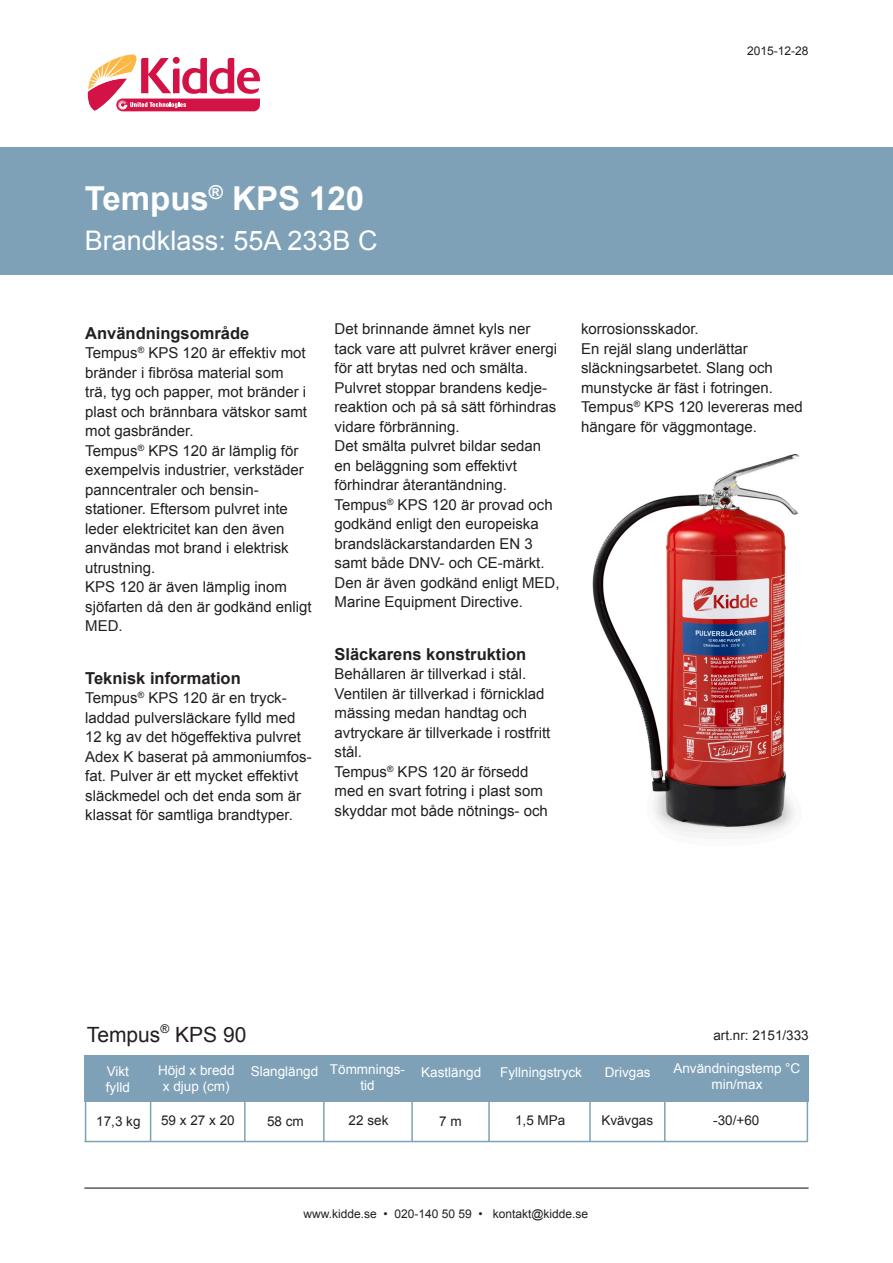
<style>
.page{position:relative;width:893px;height:1263px;background:#fff}
.page>*{position:absolute;margin:0;border:0;box-sizing:border-box;transform-origin:0 0}
.t1{font:700 33px "Arial";color:#fff}
.t2{font:27px "Arial";color:#fff}
.t3{font:21px "Arial";color:#231f20}
.t4{font:700 16.5px "Arial";color:#231f20}
.t5{font:15px/19.5px "Arial";color:#231f20}
.t6{font:13.5px/16.2px "Arial";color:#fff;text-align:center}
.t7{font:13.5px "Arial";color:#231f20}
.t8{font:12px "Arial";color:#231f20}
</style>
<div class="page">
<hr style="left:84px;top:1187px;width:725px;height:1px;background:#231f20">
<div style="left:0;top:147px;width:893px;height:128px;background:#7ea1b7"></div>
<svg style="left:88px;top:55px;width:172px;height:56px"></svg>
<img style="left:592px;top:454px;width:207px;height:380px">
<div style="left:84px;top:1054px;width:725px;height:47px;background:#7ea1b7"></div>
<hr style="left:150px;top:1058px;width:1px;height:83px;background:#7ea1b7">
<hr style="left:244px;top:1069px;width:2px;height:72px;background:#7ea1b7">
<hr style="left:323px;top:1070px;width:2px;height:71px;background:#7ea1b7">
<hr style="left:411px;top:1065px;width:2px;height:76px;background:#7ea1b7">
<hr style="left:488px;top:1055px;width:2px;height:86px;background:#7ea1b7">
<hr style="left:589px;top:1055px;width:2px;height:86px;background:#7ea1b7">
<hr style="left:664px;top:1071px;width:1px;height:70px;background:#7ea1b7">
<hr style="left:807px;top:1056px;width:1px;height:85px;background:#7ea1b7">
<hr style="left:85px;top:1056px;width:1px;height:85px;background:#7ea1b7">
<hr style="left:84px;top:1141px;width:724px;height:1px;background:#7ea1b7">
<p class="t8" style="left:747px;top:42px;width:63px">2015-12-28</p>
<p class="t1" style="left:85px;top:176px;width:281px">Tempus<sup>®</sup> KPS 120</p>
<p class="t2" style="left:85px;top:223px;width:294px">Brandklass: 55A 233B C</p>
<p class="t4" style="left:85px;top:322px;width:166px">Användningsområde</p>
<p class="t5" style="left:85px;top:343px;width:223px">Tempus<sup>®</sup> KPS 120 är effektiv mot bränder i fibrösa material som trä, tyg och papper, mot bränder i plast och brännbara vätskor samt mot gasbränder.</p>
<p class="t5" style="left:85px;top:441px;width:220px">Tempus<sup>®</sup> KPS 120 är lämplig för exempelvis industrier, verkstäder panncentraler och bensin-</p>
<p class="t5" style="left:85px;top:499px;width:205px">stationer. Eftersom pulvret inte leder elektricitet kan den även användas mot brand i elektrisk utrustning.</p>
<p class="t5" style="left:85px;top:577px;width:203px">KPS 120 är även lämplig inom</p>
<p class="t5" style="left:85px;top:597px;width:228px">sjöfarten då den är godkänd enligt<br>MED.</p>
<p class="t4" style="left:85px;top:667px;width:157px">Teknisk information</p>
<p class="t5" style="left:85px;top:688px;width:203px">Tempus<sup>®</sup> KPS 120 är en tryck-</p>
<p class="t5" style="left:85px;top:708px;width:228px">laddad pulversläckare fylld med<br>12 kg av det högeffektiva pulvret<br>Adex K baserat på ammoniumfos&shy;fat. Pulver är ett mycket effektivt släckmedel och det enda som är klassat för samtliga brandtyper.</p>
<p class="t5" style="left:334px;top:319px;width:224px">Det brinnande ämnet kyls ner tack vare att pulvret kräver energi för att brytas ned och smälta.<br>Pulvret stoppar brandens kedje&shy;reaktion och på så sätt förhindras vidare förbränning.</p>
<p class="t5" style="left:334px;top:436px;width:208px">Det smälta pulvret bildar sedan en beläggning som effektivt förhindrar återantändning.</p>
<p class="t5" style="left:334px;top:495px;width:227px">Tempus<sup>®</sup> KPS 120 är provad och godkänd enligt den europeiska brandsläckarstandarden EN 3 samt både DNV- och CE-märkt.<br>Den är även godkänd enligt MED,<br>Marine Equipment Directive.</p>
<p class="t4" style="left:334px;top:643px;width:193px">Släckarens konstruktion</p>
<p class="t5" style="left:334px;top:664px;width:217px">Behållaren är tillverkad i stål.<br>Ventilen är tillverkad i förnicklad mässing medan handtag och avtryckare är tillverkade i rostfritt stål.</p>
<p class="t5" style="left:334px;top:762px;width:215px">Tempus<sup>®</sup> KPS 120 är försedd med en svart fotring i plast som skyddar mot både nötnings- och</p>
<p class="t5" style="left:581px;top:319px;width:119px">korrosionsskador.</p>
<p class="t5" style="left:581px;top:339px;width:193px">En rejäl slang underlättar släckningsarbetet. Slang och munstycke är fäst i fotringen.</p>
<p class="t5" style="left:581px;top:397px;width:223px">Tempus<sup>®</sup> KPS 120 levereras med hängare för väggmontage.</p>
<p class="t3" style="left:87px;top:1021px;width:161px">Tempus<sup>®</sup> KPS 90</p>
<p class="t7" style="left:713px;top:1026px;width:97px">art.nr: 2151/333</p>
<p class="t6" style="left:107px;top:1063px;width:24px">Vikt</p>
<p class="t6" style="left:106px;top:1080px;width:26px">fylld</p>
<p class="t6" style="left:158px;top:1062px;width:78px">Höjd x bredd</p>
<p class="t6" style="left:163px;top:1078px;width:68px">x djup (cm)</p>
<p class="t6" style="left:251px;top:1063px;width:69px">Slanglängd</p>
<p class="t6" style="left:330px;top:1061px;width:77px">Tömmnings-</p>
<p class="t6" style="left:360px;top:1077px;width:16px">tid</p>
<p class="t6" style="left:421px;top:1064px;width:62px">Kastlängd</p>
<p class="t6" style="left:500px;top:1064px;width:83px">Fyllningstryck</p>
<p class="t6" style="left:605px;top:1064px;width:47px">Drivgas</p>
<p class="t6" style="left:673px;top:1060px;width:128px">Användningstemp °C min/max</p>
<p class="t7" style="left:96px;top:1112px;width:46px">17,3 kg</p>
<p class="t7" style="left:161px;top:1111px;width:75px">59 x 27 x 20</p>
<p class="t7" style="left:267px;top:1112px;width:38px">58 cm</p>
<p class="t7" style="left:349px;top:1111px;width:41px">22 sek</p>
<p class="t7" style="left:439px;top:1112px;width:24px">7 m</p>
<p class="t7" style="left:515px;top:1111px;width:52px">1,5 MPa</p>
<p class="t7" style="left:601px;top:1111px;width:53px">Kvävgas</p>
<p class="t7" style="left:713px;top:1111px;width:48px">-30/+60</p>
<p class="t8" style="left:303px;top:1206px;width:286px">www.kidde.se • 020-140 50 59 • kontakt@kidde.se</p>
</div>
